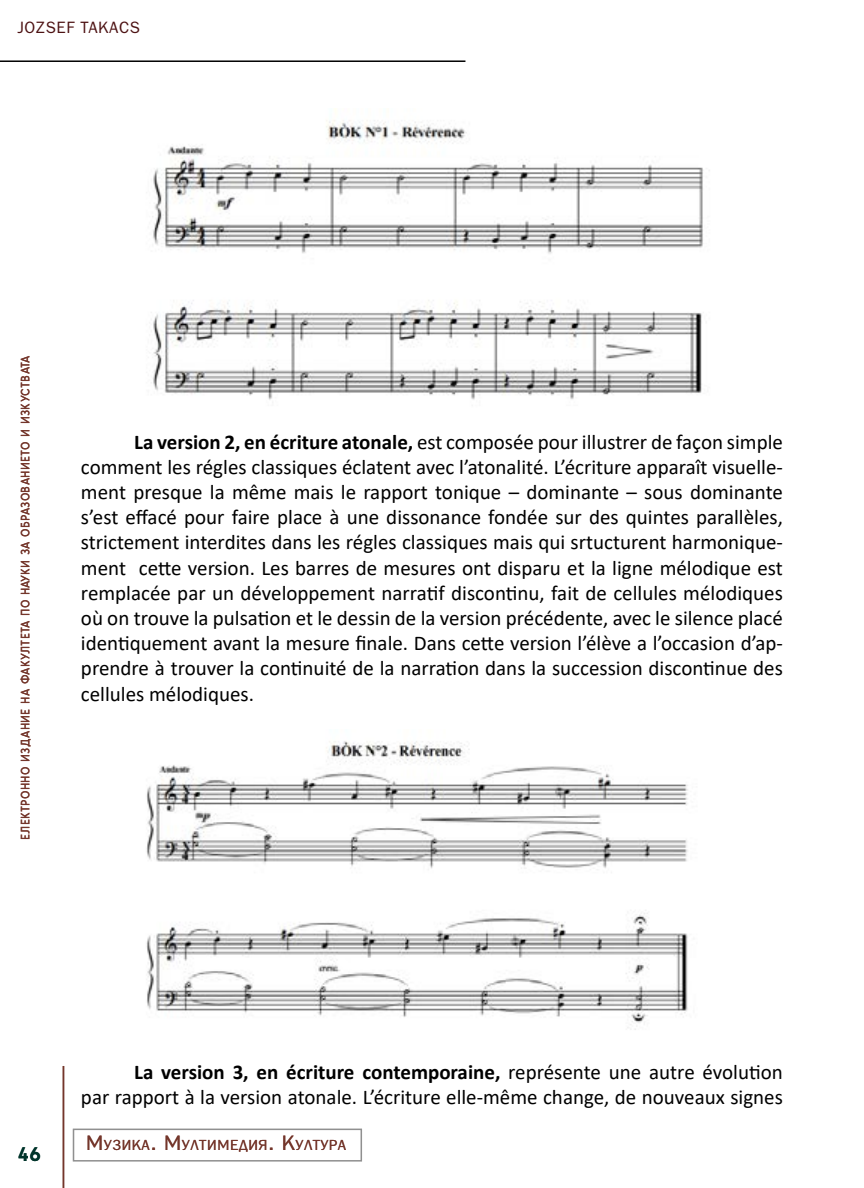
<style>
.page{position:relative;width:864px;height:1188px;background:#fff}
.page>*{position:absolute;margin:0;border:0;box-sizing:border-box;transform-origin:0 0}
.t1{font:21px/25.2px "Calibri";color:#000;text-align:justify}
.t2{font:600 19.5px "Bergen Text";color:#01352b}
.t3{font:16.5px "Bloknot C";letter-spacing:.04em;color:#4d1213}
.t4{font:14.7px "Bloknot C";letter-spacing:.035em;color:#74362b}
.t5{font:12px "Bergen Text";letter-spacing:.025em;color:#74362b}
.s1{font-weight:700}
.s2{font-size:21px}
</style>
<div class="page">
<hr style="left:0;top:60px;width:465px;height:2px;background:#000">
<hr style="left:63px;top:1066px;width:1px;height:122px;background:#74362b">
<img style="left:152px;top:108px;width:558px;height:292px">
<img style="left:146px;top:741px;width:542px;height:289px">
<p class="t3" style="left:17px;top:18px;width:124px">JOZSEF TAKACS</p>
<p class="t5" style="left:17px;top:840px;width:486px;rotate:-90deg">ЕЛЕКТРОННО ИЗДАНИЕ НА ФАКУЛТЕТА ПО НАУКИ ЗА ОБРАЗОВАНИЕТО И ИЗКУСТВАТА</p>
<p class="t1" style="left:81px;top:428px;width:704px;text-indent:53px"><span class="s1">La version 2, en écriture atonale,</span> est composée pour illustrer de façon simple comment les régles classiques éclatent avec l’atonalité. L’écriture apparaît visuelle&shy;ment presque la même mais le rapport tonique – dominante – sous dominante s’est effacé pour faire place à une dissonance fondée sur des quintes parallèles, strictement interdites dans les régles classiques mais qui srtucturent harmonique&shy;ment cette version. Les barres de mesures ont disparu et la ligne mélodique est remplacée par un développement narratif discontinu, fait de cellules mélodiques où on trouve la pulsation et le dessin de la version précédente, avec le silence placé identiquement avant la mesure finale. Dans cette version l’élève a l’occasion d’ap&shy;prendre à trouver la continuité de la narration dans la succession discontinue des cellules mélodiques.</p>
<p class="t2" style="left:18px;top:1140px;width:25px">46</p>
<p class="t1" style="left:81px;top:1059px;width:703px;text-align:right"><span class="s1">La version 3, en écriture contemporaine,</span> représente une autre évolution<br>par rapport à la version atonale. L’écriture elle-même change, de nouveaux signes</p>
<p class="t4" style="left:86px;top:1137px;width:262px"><span class="s2">М</span>узика<span class="s2">. М</span>ултим едия<span class="s2">. К</span>ултура</p>
</div>
